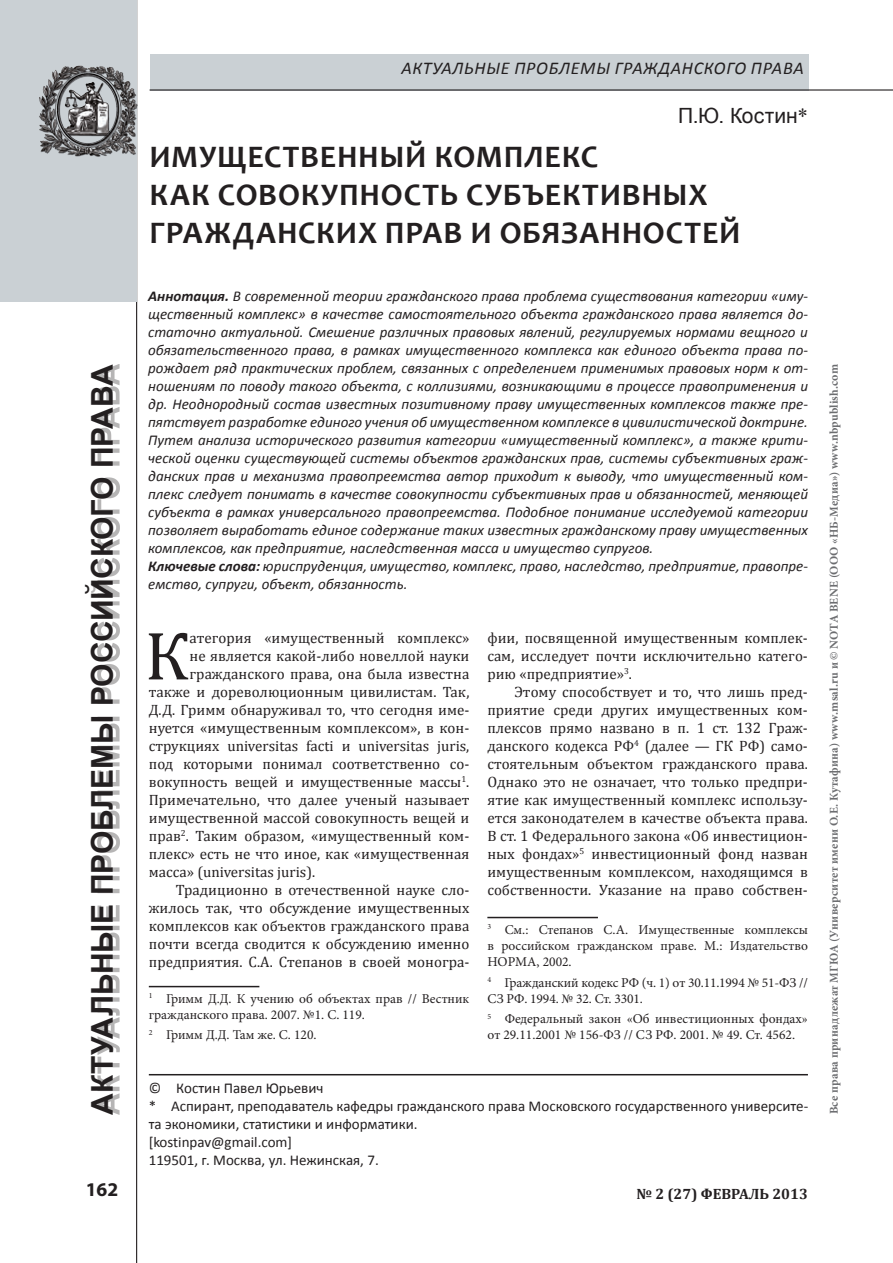
<style>
.page{position:relative;width:893px;height:1263px;background:#fff}
.page>*{position:absolute;margin:0;border:0;box-sizing:border-box;transform-origin:0 0}
.t1{font:69px "Cambria";color:#231f20}
.t2{font:700 31.5px/37.8px "Candara";letter-spacing:.03em;color:#231f20}
.t3{font:700 30px "Arial";letter-spacing:-.01em;color:#231f20}
.t4{font:21px "Arial";letter-spacing:.005em;color:#231f20}
.t5{font:700 19.5px "Myriad Pro";color:#231f20}
.t6{font:italic 18px "Calibri";letter-spacing:.04em;color:#231f20}
.t7{font:italic 15px/18px "Calibri";color:#231f20}
.t8{font:15px/18px "Cambria";color:#231f20;text-align:justify}
.t9{font:15px/18px "Calibri";color:#231f20}
.t10{font:700 15px "Cambria";color:#231f20}
.t11{font:13.5px/16.2px "Minion Pro";color:#231f20}
.t12{font:700 12px "Minion Pro";letter-spacing:.02em;color:#6c6d70}
.s1{font-family:"Times New Roman"}
.s2{font-weight:700}
</style>
<div class="page">
<hr style="left:136px;top:0;width:1px;height:1263px;background:#231f20">
<div style="left:0;top:0;width:136px;height:301px;background:#cad0d4"></div>
<div style="left:92px;top:364px;width:28px;height:751px;background:#231f20;opacity:.33"></div>
<div style="left:150px;top:54px;width:658px;height:36px;background:#cad0d4"></div>
<hr style="left:150px;top:89px;width:743px;height:2px;background:#231f20">
<img style="left:39px;top:54px;width:99px;height:111px">
<hr style="left:149px;top:1074px;width:659px;height:1px;background:#231f20">
<hr style="left:149px;top:986px;width:110px;height:1px;background:#231f20">
<hr style="left:487px;top:917px;width:111px;height:1px;background:#231f20">
<p class="t6" style="left:401px;top:57px;width:160px">актуальные проблем</p>
<p class="t6" style="left:596px;top:57px;width:49px">ы гражданск</p>
<p class="t6" style="left:714px;top:57px;width:70px">ого права</p>
<h3 class="t4" style="left:678px;top:102px;width:131px">П.Ю. Костин<span class="s1">*</span></h3>
<h2 class="t2" style="left:149px;top:138px;width:593px">Имущественный комплекс<br>как совокупность субъективных гражданских прав и обязанностей</h2>
<p class="t7" style="left:148px;top:287px;width:662px"><span class="s2">Аннотация.</span> В современной теории гражданского права проблема существования категории «иму&shy;щественный комплекс» в качестве самостоятельного объекта гражданского права является до&shy;статочно актуальной. Смешение различных правовых явлений, регулируемых нормами вещного и обязательственного права, в рамках имущественного комплекса как единого объекта права по&shy;рождает ряд практических проблем, связанных с определением применимых правовых норм к от&shy;ношениям по поводу такого объекта, с коллизиями, возникающими в процессе правоприменения и др. Неоднородный состав известных позитивному праву имущественных комплексов также пре&shy;пятствует разработке единого учения об имущественном комплексе в цивилистической доктрине.<br>Путем анализа исторического развития категории «имущественный комплекс», а также крити&shy;ческой оценки существующей системы объектов гражданских прав, системы субъективных граж&shy;данских прав и механизма правопреемства автор приходит к выводу, что имущественный ком&shy;плекс следует понимать в качестве совокупности субъективных прав и обязанностей, меняющей субъекта в рамках универсального правопреемства. Подобное понимание исследуемой категории позволяет выработать единое содержание таких известных гражданскому праву имущественных комплексов, как предприятие, наследственная масса и имущество супругов.<br><span class="s2">Ключевые слова:</span> юриспруденция, имущество, комплекс, право, наследство, предприятие, правопре&shy;емство, супруги, объект, обязанность.</p>
<h3 class="t3" style="left:83px;top:1115px;width:747px;rotate:-90deg">Актуальные проблемы российского права</h3>
<p class="t12" style="left:825px;top:1114px;width:752px;rotate:-90deg">Все права принадлежат МГЮА (Университет имени О.Е. Кутафина) www.msal.ru и © NOTA BENE (ООО «НБ-Медиа») www.nbpublish.com</p>
<h1 class="t1" style="left:145px;top:615px;width:46px">К</h1>
<p class="t8" style="left:190px;top:629px;width:281px">атегория «имущественный комплекс»</p>
<p class="t8" style="left:487px;top:629px;width:322px">фии, посвященной имущественным комплек&shy;сам, исследует почти исключительно катего&shy;рию «предприятие»<sup>3</sup>.</p>
<p class="t8" style="left:487px;top:683px;width:322px;text-indent:27px">Этому способствует и то, что лишь пред&shy;приятие среди других имущественных ком&shy;плексов прямо названо в п. 1 ст. 132 Граж&shy;данского кодекса РФ<sup>4</sup> (далее — ГК РФ) само&shy;стоятельным объектом гражданского права.<br>Однако это не означает, что только предпри&shy;ятие как имущественный комплекс использу&shy;ется законодателем в качестве объекта права.<br>В ст. 1 Федерального закона «Об инвестицион&shy;ных фондах»<sup>5</sup> инвестиционный фонд назван имущественным комплексом, находящимся в собственности. Указание на право собствен-</p>
<p class="t11" style="left:487px;top:921px;width:322px;text-align:justify"><sup>3</sup> См.: Степанов С.А. Имущественные комплексы в российском гражданском праве. М.: Издательство НОРМА, 2002.</p>
<p class="t11" style="left:487px;top:974px;width:322px"><sup>4</sup> Гражданский кодекс РФ (ч. 1) от 30.11.1994 № 51-ФЗ //<br>СЗ РФ. 1994. № 32. Ст. 3301.</p>
<p class="t11" style="left:487px;top:1011px;width:322px"><sup>5</sup> Федеральный закон «Об инвестиционных фондах» от 29.11.2001 № 156-ФЗ // СЗ РФ. 2001. № 49. Ст. 4562.</p>
<p class="t8" style="left:190px;top:647px;width:281px">не является какой-либо новеллой науки</p>
<p class="t8" style="left:190px;top:665px;width:281px">гражданского права, она была известна</p>
<p class="t8" style="left:149px;top:683px;width:322px">также и дореволюционным цивилистам. Так,</p>
<p class="t8" style="left:149px;top:701px;width:322px">Д.Д. Гримм обнаруживал то, что сегодня име-</p>
<p class="t8" style="left:149px;top:719px;width:322px">нуется «имущественным комплексом», в кон-</p>
<p class="t8" style="left:149px;top:737px;width:322px">струкциях universitas facti и universitas juris,</p>
<p class="t8" style="left:149px;top:755px;width:322px">под которыми понимал соответственно со-</p>
<p class="t8" style="left:149px;top:773px;width:322px">вокупность вещей и имущественные массы<sup>1</sup>.</p>
<p class="t8" style="left:149px;top:791px;width:322px">Примечательно, что далее ученый называет</p>
<p class="t8" style="left:149px;top:809px;width:322px">имущественной массой совокупность вещей и</p>
<p class="t8" style="left:149px;top:827px;width:322px">прав<sup>2</sup>. Таким образом, «имущественный ком-</p>
<p class="t8" style="left:149px;top:845px;width:322px">плекс» есть не что иное, как «имущественная</p>
<p class="t8" style="left:149px;top:863px;width:168px">масса» (universitas juris).</p>
<p class="t8" style="left:176px;top:881px;width:295px">Традиционно в отечественной науке сло-</p>
<p class="t8" style="left:149px;top:899px;width:322px">жилось так, что обсуждение имущественных</p>
<p class="t8" style="left:149px;top:917px;width:322px">комплексов как объектов гражданского права</p>
<p class="t8" style="left:149px;top:935px;width:322px">почти всегда сводится к обсуждению именно</p>
<p class="t8" style="left:149px;top:953px;width:322px">предприятия. С.А. Степанов в своей моногра-</p>
<p class="t11" style="left:149px;top:990px;width:322px"><sup>1</sup> Гримм Д.Д. К учению об объектах прав // Вестник гражданского права. 2007. №1. С. 119.</p>
<p class="t11" style="left:149px;top:1027px;width:169px"><sup>2</sup> Гримм Д.Д. Там же. С. 120.</p>
<p class="t9" style="left:149px;top:1079px;width:661px">© Костин Павел Юрьевич<br>* Аспирант, преподаватель кафедры гражданского права Московского государственного университе&shy;та экономики, статистики и информатики.<br>[kostinpav@gmail.com]<br>119501, г. Москва, ул. Нежинская, 7.</p>
<h3 class="t5" style="left:86px;top:1177px;width:34px">162</h3>
<p class="t10" style="left:636px;top:1183px;width:173px">№ 2 (27) февралЬ 2013</p>
</div>
